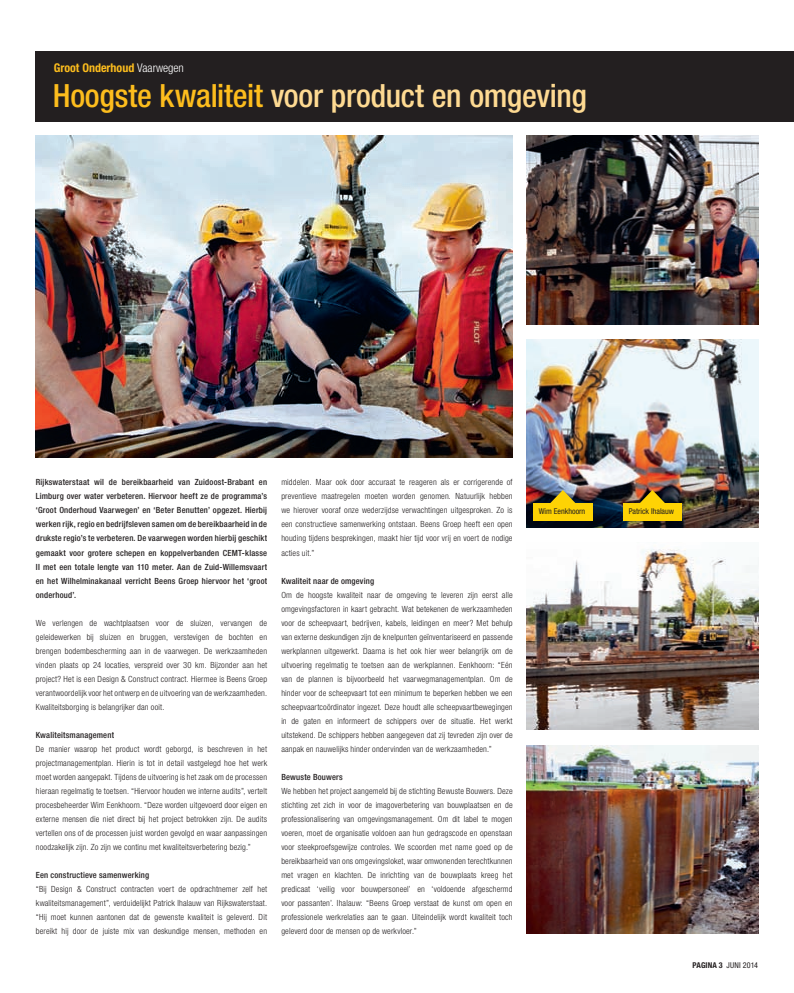
<style>
.page{position:relative;width:794px;height:993px;background:#fff}
.page>*{position:absolute;margin:0;border:0;box-sizing:border-box;transform-origin:0 0}
.t1{font:500 condensed 32px "Helvetica Neue LT Std";letter-spacing:-.01em;color:#feda92}
.t2{font:700 condensed 12px "Helvetica Neue LT Std";color:#fdbd1d}
.t3{font:300 condensed 8.5px/14px "Helvetica Neue LT Std";letter-spacing:.015em;color:#231f20;text-align:justify}
.t4{font:500 condensed 8.5px/14px "Helvetica Neue LT Std";letter-spacing:.02em;color:#231f20;text-align:justify}
.t5{font:condensed 8px "Helvetica Neue LT Std";color:#231f20}
.t6{font:condensed 8px "Helvetica Neue LT Std";letter-spacing:.025em;color:#231f20}
.s1{font-weight:300;color:#fff}
.s2{color:#fdbd1d}
.s3{font-weight:700}
</style>
<div class="page">
<img style="left:36px;top:135px;width:476px;height:322px">
<img style="left:527px;top:549px;width:231px;height:180px">
<img style="left:527px;top:745px;width:231px;height:188px">
<img style="left:527px;top:135px;width:231px;height:189px">
<div style="left:36px;top:51px;width:758px;height:70px;background:#231f20"></div>
<img style="left:527px;top:339px;width:231px;height:188px">
<div style="left:623px;top:503px;width:58px;height:17px;background:#fed304"></div>
<div style="left:533px;top:503px;width:59px;height:17px;background:#fed304"></div>
<svg style="left:638px;top:490px;width:29px;height:13px"></svg>
<svg style="left:548px;top:490px;width:29px;height:13px"></svg>
<h2 class="t2" style="left:54px;top:60px;width:132px">Groot Onderhoud <span class="s1">Vaarwegen</span></h2>
<h1 class="t1" style="left:53px;top:77px;width:535px"><span class="s2">Hoogste kwaliteit</span> voor product en omgeving</h1>
<p class="t4" style="left:36px;top:475px;width:233px">Rijkswaterstaat wil de bereikbaarheid van Zuidoost-Brabant en Limburg over water verbeteren. Hiervoor heeft ze de programma’s ‘Groot Onderhoud Vaarwegen’ en ‘Beter Benutten’ opgezet. Hierbij werken rijk, regio en bedrijfsleven samen om de bereikbaarheid in de drukste regio’s te verbeteren. De vaarwegen worden hierbij geschikt gemaakt voor grotere schepen en koppelverbanden CEMT-klasse II met een totale lengte van 110 meter. Aan de Zuid-Willemsvaart en het Wilhelminakanaal verricht Beens Groep hiervoor het ‘groot onderhoud’.</p>
<p class="t3" style="left:36px;top:615px;width:233px">We verlengen de wachtplaatsen voor de sluizen, vervangen de geleidewerken bij sluizen en bruggen, verstevigen de bochten en brengen bodembescherming aan in de vaarwegen. De werkzaamheden vinden plaats op 24 locaties, verspreid over 30 km. Bijzonder aan het project? Het is een Design &amp; Construct contract. Hiermee is Beens Groep verantwoordelijk voor het ontwerp en de uitvoering van de werkzaamheden.<br>Kwaliteitsborging is belangrijker dan ooit.</p>
<p class="t4" style="left:36px;top:727px;width:80px">Kwaliteitsmanagement</p>
<p class="t3" style="left:36px;top:741px;width:233px">De manier waarop het product wordt geborgd, is beschreven in het projectmanagementplan. Hierin is tot in detail vastgelegd hoe het werk moet worden aangepakt. Tijdens de uitvoering is het zaak om de processen hieraan regelmatig te toetsen. “Hiervoor houden we interne audits”, vertelt procesbeheerder Wim Eenkhoorn. “Deze worden uitgevoerd door eigen en externe mensen die niet direct bij het project betrokken zijn. De audits vertellen ons of de processen juist worden gevolgd en waar aanpassingen noodzakelijk zijn. Zo zijn we continu met kwaliteitsverbetering bezig.”</p>
<p class="t4" style="left:36px;top:867px;width:115px">Een constructieve samenwerking</p>
<p class="t3" style="left:36px;top:881px;width:233px">“Bij Design &amp; Construct contracten voert de opdrachtnemer zelf het kwaliteitsmanagement”, verduidelijkt Patrick Ihalauw van Rijkswaterstaat. “Hij moet kunnen aantonen dat de gewenste kwaliteit is geleverd. Dit bereikt hij door de juiste mix van deskundige mensen, methoden en</p>
<p class="t3" style="left:281px;top:475px;width:233px">middelen. Maar ook door accuraat te reageren als er corrigerende of preventieve maatregelen moeten worden genomen. Natuurlijk hebben we hierover vooraf onze wederzijdse verwachtingen uitgesproken. Zo is een constructieve samenwerking ontstaan. Beens Groep heeft een open houding tijdens besprekingen, maakt hier tijd voor vrij en voert de nodige acties uit.”</p>
<p class="t4" style="left:281px;top:573px;width:94px">Kwaliteit naar de omgeving</p>
<p class="t3" style="left:281px;top:587px;width:233px">Om de hoogste kwaliteit naar de omgeving te leveren zijn eerst alle omgevingsfactoren in kaart gebracht. Wat betekenen de werkzaamheden voor de scheepvaart, bedrijven, kabels, leidingen en meer? Met behulp van externe deskundigen zijn de knelpunten geïnventariseerd en passende werkplannen uitgewerkt. Daarna is het ook hier weer belangrijk om de uitvoering regelmatig te toetsen aan de werkplannen. Eenkhoorn: “Eén van de plannen is bijvoorbeeld het vaarwegmanagementplan. Om de hinder voor de scheepvaart tot een minimum te beperken hebben we een scheepvaartcoördinator ingezet. Deze houdt alle scheepvaartbewegingen in de gaten en informeert de schippers over de situatie. Het werkt uitstekend. De schippers hebben aangegeven dat zij tevreden zijn over de aanpak en nauwelijks hinder ondervinden van de werkzaamheden.”</p>
<p class="t4" style="left:281px;top:769px;width:63px">Bewuste Bouwers</p>
<p class="t3" style="left:281px;top:783px;width:233px">We hebben het project aangemeld bij de stichting Bewuste Bouwers. Deze stichting zet zich in voor de imagoverbetering van bouwplaatsen en de professionalisering van omgevingsmanagement. Om dit label te mogen voeren, moet de organisatie voldoen aan hun gedragscode en openstaan voor steekproefsgewijze controles. We scoorden met name goed op de bereikbaarheid van ons omgevingsloket, waar omwonenden terechtkunnen met vragen en klachten. De inrichting van de bouwplaats kreeg het predicaat ‘veilig voor bouwpersoneel’ en ‘voldoende afgeschermd voor passanten’. Ihalauw: “Beens Groep verstaat de kunst om open en professionele werkrelaties aan te gaan. Uiteindelijk wordt kwaliteit toch geleverd door de mensen op de werkvloer.”</p>
<p class="t5" style="left:539px;top:506px;width:48px">Wim Eenkhoorn</p>
<p class="t5" style="left:629px;top:506px;width:47px">Patrick ihalauw</p>
<p class="t6" style="left:692px;top:959px;width:67px"><span class="s3">PAGINA 3</span> Juni 2014</p>
</div>
